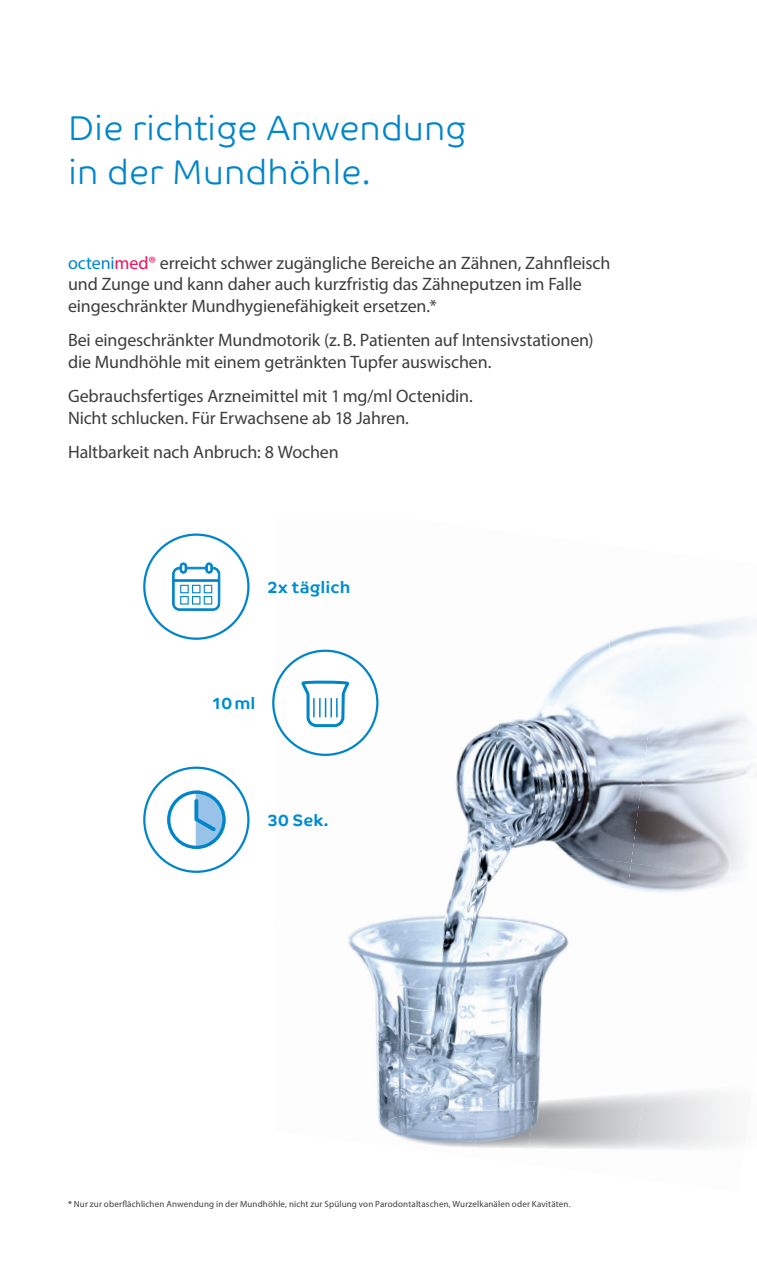
<style>
.page{position:relative;width:757px;height:1263px;background:#fff}
.page>*{position:absolute;margin:0;border:0;box-sizing:border-box;transform-origin:0 0}
.t1{font:300 34.5px/43.5px "Co Text";color:#0085cb}
.t2{font:18px/21.6px "Myriad Pro";letter-spacing:-.01em;color:#3e3e3f}
.t3{font:700 16.5px "Co Text";letter-spacing:.005em;color:#008ccf}
.t4{font:9px "Myriad Pro";letter-spacing:.015em;color:#3e3e3f}
.s1{color:#0085cb}
.s2{color:#ee1059}
.s3{font-weight:600}
</style>
<div class="page">
<img style="left:510px;top:637px;width:148px;height:122px">
<img style="left:362px;top:664px;width:148px;height:76px">
<img style="left:275px;top:649px;width:87px;height:107px">
<img style="left:645px;top:759px;width:110px;height:104px">
<img style="left:497px;top:740px;width:148px;height:123px">
<img style="left:335px;top:720px;width:162px;height:123px">
<img style="left:483px;top:843px;width:148px;height:104px">
<img style="left:335px;top:824px;width:148px;height:123px">
<img style="left:469px;top:947px;width:98px;height:103px">
<img style="left:335px;top:927px;width:134px;height:123px">
<img style="left:456px;top:1050px;width:85px;height:56px">
<img style="left:335px;top:1031px;width:121px;height:75px">
<img style="left:528px;top:1092px;width:116px;height:58px">
<img style="left:474px;top:1101px;width:61px;height:48px">
<img style="left:377px;top:1106px;width:103px;height:42px">
<svg style="left:172px;top:562px;width:49px;height:78px"></svg>
<div style="left:180px;top:585px;width:9px;height:8px;border:1px solid #0085cb"></div>
<div style="left:180px;top:596px;width:9px;height:8px;border:1px solid #0085cb"></div>
<div style="left:192px;top:585px;width:8px;height:8px;border:1px solid #0085cb"></div>
<div style="left:192px;top:596px;width:8px;height:8px;border:1px solid #0085cb"></div>
<div style="left:204px;top:585px;width:8px;height:8px;border:1px solid #0085cb"></div>
<div style="left:204px;top:596px;width:8px;height:8px;border:1px solid #0085cb"></div>
<div style="left:273px;top:651px;width:104px;height:104px;background:#fff;border-radius:50%"></div>
<div style="left:272px;top:650px;width:106px;height:106px;border:2px solid #0085cb;border-radius:50%"></div>
<svg style="left:301px;top:680px;width:49px;height:48px"></svg>
<svg style="left:143px;top:766px;width:106px;height:107px"></svg>
<svg style="left:194px;top:801px;width:4px;height:17px"></svg>
<h1 class="t1" style="left:68px;top:107px;width:400px">Die richtige Anwendung in der Mundhöhle.</h1>
<p class="t2" style="left:68px;top:252px;width:544px"><span class="s1">octeni</span><span class="s2">med®</span> erreicht schwer zugängliche Bereiche an Zähnen, Zahnfleisch und Zunge und kann daher auch kurzfristig das Zähneputzen im Falle eingeschränkter Mundhygienefähigkeit ersetzen.*</p>
<p class="t2" style="left:68px;top:329px;width:527px">Bei eingeschränkter Mundmotorik (z. B. Patienten auf Intensivstationen) die Mundhöhle mit einem getränkten Tupfer auswischen.</p>
<p class="t2" style="left:68px;top:385px;width:406px">Gebrauchsfertiges Arzneimittel mit 1 mg/ml Octenidin.<br>Nicht schlucken. Für Erwachsene ab 18 Jahren.</p>
<p class="t2" style="left:68px;top:441px;width:272px">Haltbarkeit nach Anbruch: 8 Wochen</p>
<p class="t3" style="left:267px;top:577px;width:85px">2x täglich</p>
<p class="t3" style="left:211px;top:693px;width:46px">10 ml</p>
<p class="t3" style="left:267px;top:810px;width:63px">30 Sek.</p>
<p class="t4" style="left:68px;top:1198px;width:504px"><span class="s3">*</span> Nur zur oberflächlichen Anwendung in der Mundhöhle, nicht zur Spülung von Parodontaltaschen, Wurzelkanälen oder Kavitäten.</p>
</div>
